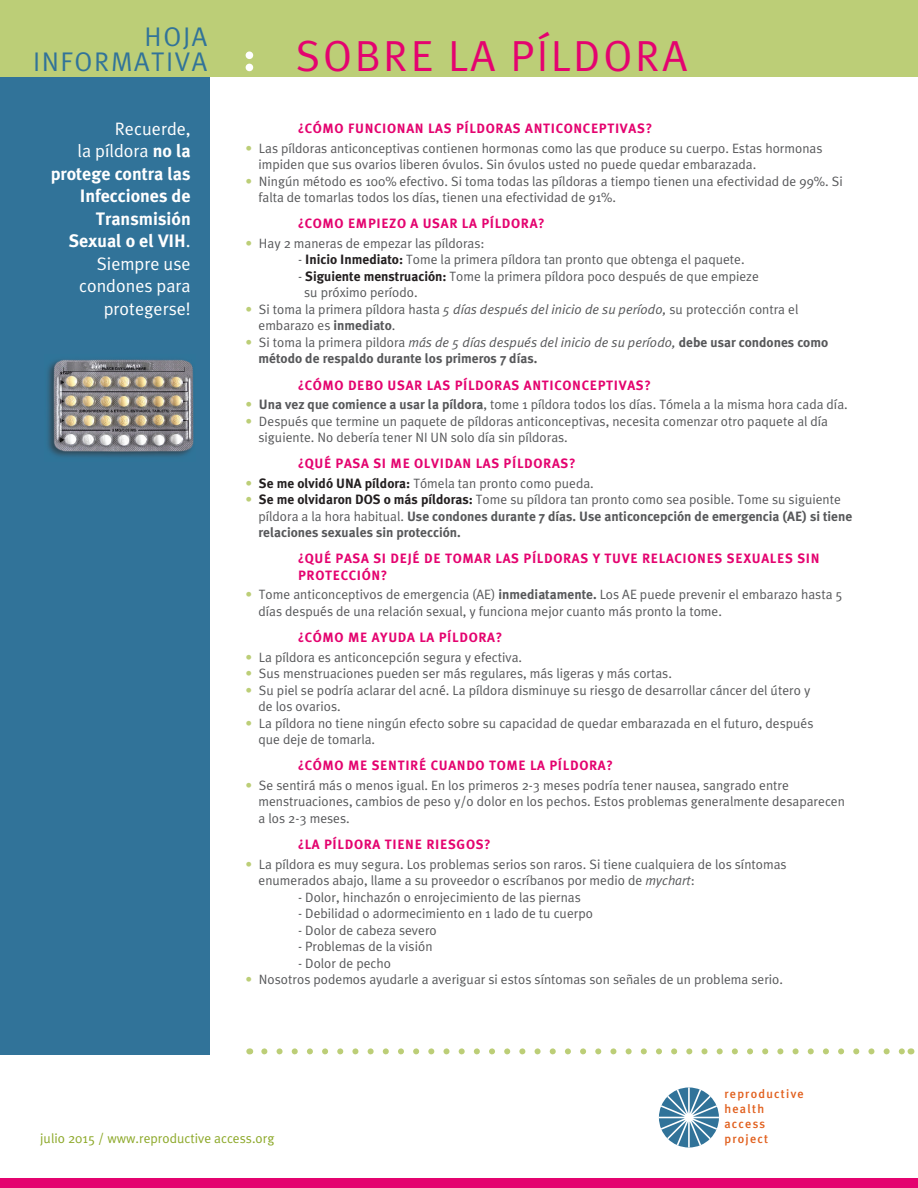
<style>
.page{position:relative;width:918px;height:1188px;background:#fff}
.page>*{position:absolute;margin:0;border:0;box-sizing:border-box;transform-origin:0 0}
.t1{font:43.5px "Meta Plus Normal";color:#e4036f}
.t2{font:27px "Meta Plus Normal";color:#317399}
.t3{font:18px/22.5px "Meta Plus Normal";color:#fff;text-align:right}
.t4{font:700 18px/22.5px "Meta Plus";color:#fff;text-align:right}
.t5{font:13.5px/16.5px "Meta Plus Normal";color:#57585a}
.t6{font:700 13.5px/16.5px "Meta Plus";letter-spacing:.05em;color:#e4036f}
.t7{font:700 13.5px/16.5px "Meta Plus";color:#57585a}
.t8{font:italic 13.5px "Meta Plus Normal";color:#57585a}
.t9{font:13.5px "Meta Plus Normal";color:#8ca828}
.t10{font:500 12.3px/15.1px "Meta Plus";letter-spacing:.1em;color:#e1601e}
.s1{font-family:"Meta Plus";font-weight:700}
.s2{font-family:"Meta Plus Normal";font-weight:400}
.s3{color:#bcce77}
.s4{font-family:"Meta Plus";font-weight:700;color:#231f20}
.s5{font-style:italic}
.s6{font-style:normal;color:#bcce77}
.s7{font-style:normal}
.s8{font-family:"Meta Plus";font-weight:700;font-style:normal}
</style>
<div class="page">
<div style="left:0;top:72px;width:210px;height:982px;background:#317399"></div>
<div style="left:0;top:0;width:918px;height:76px;background:#bcce77"></div>
<div style="left:0;top:1179px;width:918px;height:9px;background:#e4036f"></div>
<svg style="left:659px;top:1087px;width:60px;height:61px"></svg>
<svg style="left:264px;top:1048px;width:639px;height:6px"></svg>
<img style="left:47px;top:359px;width:147px;height:98px">
<div style="left:246px;top:51px;width:7px;height:8px;background:#fff;border-radius:50%"></div>
<div style="left:246px;top:64px;width:7px;height:7px;background:#fff;border-radius:50%"></div>
<h2 class="t2" style="left:145px;top:21px;width:64px">HOJA</h2>
<h2 class="t2" style="left:33px;top:47px;width:176px">INFORMATIVA</h2>
<h3 class="t3" style="left:78px;top:117px;width:115px">Recuerde,<br>la píldora <span class="s1">no la</span></h3>
<h3 class="t4" style="left:51px;top:162px;width:142px">protege contra las<br>Infecciones de<br>Transmisión<br>Sexual o el VIH<span class="s2">.</span></h3>
<h3 class="t3" style="left:79px;top:252px;width:113px">Siempre use condones para protegerse!</h3>
<h1 class="t1" style="left:296px;top:31px;width:393px">SOBRE LA PÍLDORA</h1>
<p class="t6" style="left:298px;top:120px;width:356px">¿CÓMO FUNCIONAN LAS PÍLDORAS ANTICONCEPTIVAS?</p>
<p class="t5" style="left:259px;top:139px;width:565px;text-indent:-13px"><span class="s3">•</span> Las píldoras anticonceptivas contienen hormonas como las que produce su cuerpo. Estas hormonas impiden que sus ovarios liberen óvulos. Sin óvulos usted no puede quedar embarazada.</p>
<p class="t5" style="left:259px;top:172px;width:586px;text-indent:-13px"><span class="s3">•</span> Ningún método es 100% efectivo. Si toma todas las píldoras a tiempo tienen una efectividad de 99%. Si falta de tomarlas todos los días, tienen una efectividad de 91%.</p>
<p class="t6" style="left:298px;top:215px;width:248px">¿COMO EMPIEZO A USAR LA PÍLDORA?</p>
<p class="t5" style="left:246px;top:235px;width:241px"><span class="s3">•</span> Hay 2 maneras de empezar las píldoras:</p>
<p class="t5" style="left:298px;top:251px;width:448px">- <span class="s4">Inicio Inmediato:</span> Tome la primera píldora tan pronto que obtenga el paquete.</p>
<p class="t5" style="left:304px;top:268px;width:456px;text-indent:-6px">- <span class="s4">Siguiente menstruación:</span> Tome la primera píldora poco después de que empieze su próximo período.</p>
<p class="t5" style="left:259px;top:301px;width:541px;text-indent:-13px"><span class="s3">•</span> Si toma la primera píldora hasta <span class="s5">5 días después del inicio de su período,</span> su protección contra el embarazo es <span class="s1">inmediato</span>.</p>
<p class="t8" style="left:246px;top:334px;width:584px"><span class="s6">•</span> <span class="s7">Si toma la primera pildora</span> más de 5 días después del inicio de su período, <span class="s8">debe usar condones como</span></p>
<p class="t7" style="left:259px;top:350px;width:280px">método de respaldo durante los primeros 7 días.</p>
<p class="t6" style="left:298px;top:377px;width:354px">¿CÓMO DEBO USAR LAS PÍLDORAS ANTICONCEPTIVAS?</p>
<p class="t5" style="left:246px;top:396px;width:604px"><span class="s3">•</span> <span class="s1">Una vez que comience a usar la píldora</span>, tome 1 píldora todos los días. Tómela a la misma hora cada día.</p>
<p class="t5" style="left:259px;top:412px;width:571px;text-indent:-13px"><span class="s3">•</span> Después que termine un paquete de píldoras anticonceptivas, necesita comenzar otro paquete al día siguiente. No debería tener NI UN solo día sin píldoras.</p>
<p class="t6" style="left:298px;top:455px;width:279px">¿QUÉ PASA SI ME OLVIDAN LAS PÍLDORAS?</p>
<p class="t5" style="left:246px;top:475px;width:350px"><span class="s3">•</span> <span class="s4">Se me olvidó UNA píldora:</span> Tómela tan pronto como pueda.</p>
<p class="t5" style="left:246px;top:491px;width:597px"><span class="s3">•</span> <span class="s4">Se me olvidaron DOS o más píldoras:</span> Tome su píldora tan pronto como sea posible. Tome su siguiente</p>
<p class="t7" style="left:259px;top:508px;width:595px"><span class="s2">píldora a la hora habitual.</span> Use condones durante 7 días. Use anticoncepción de emergencia (AE) si tiene relaciones sexuales sin protección.</p>
<p class="t6" style="left:298px;top:551px;width:523px">¿QUÉ PASA SI DEJÉ DE TOMAR LAS PÍLDORAS Y TUVE RELACIONES SEXUALES SIN<br>PROTECCIÓN?</p>
<p class="t5" style="left:259px;top:586px;width:586px;text-indent:-13px"><span class="s3">•</span> Tome anticonceptivos de emergencia (AE) <span class="s1">inmediatamente.</span> Los AE puede prevenir el embarazo hasta 5 días después de una relación sexual, y funciona mejor cuanto más pronto la tome.</p>
<p class="t6" style="left:298px;top:629px;width:206px">¿CÓMO ME AYUDA LA PÍLDORA?</p>
<p class="t5" style="left:246px;top:649px;width:278px"><span class="s3">•</span> La píldora es anticoncepción segura y efectiva.</p>
<p class="t5" style="left:246px;top:665px;width:428px"><span class="s3">•</span> Sus menstruaciones pueden ser más regulares, más ligeras y más cortas.</p>
<p class="t5" style="left:259px;top:682px;width:553px;text-indent:-13px"><span class="s3">•</span> Su piel se podría aclarar del acné. La píldora disminuye su riesgo de desarrollar cáncer del útero y de los ovarios.</p>
<p class="t5" style="left:259px;top:715px;width:556px;text-indent:-13px"><span class="s3">•</span> La píldora no tiene ningún efecto sobre su capacidad de quedar embarazada en el futuro, después que deje de tomarla.</p>
<p class="t6" style="left:298px;top:757px;width:316px">¿CÓMO ME SENTIRÉ CUANDO TOME LA PÍLDORA?</p>
<p class="t5" style="left:259px;top:777px;width:588px;text-indent:-13px"><span class="s3">•</span> Se sentirá más o menos igual. En los primeros 2-3 meses podría tener nausea, sangrado entre menstruaciones, cambios de peso y/o dolor en los pechos. Estos problemas generalmente desaparecen a los 2-3 meses.</p>
<p class="t6" style="left:298px;top:836px;width:194px">¿LA PÍLDORA TIENE RIESGOS?</p>
<p class="t5" style="left:259px;top:856px;width:530px;text-indent:-13px"><span class="s3">•</span> La píldora es muy segura. Los problemas serios son raros. Si tiene cualquiera de los síntomas enumerados abajo, llame a su proveedor o escríbanos por medio de <span class="s5">mychart</span>:</p>
<p class="t5" style="left:298px;top:889px;width:284px">- Dolor, hinchazón o enrojecimiento de las piernas</p>
<p class="t5" style="left:298px;top:905px;width:296px">- Debilidad o adormecimiento en 1 lado de tu cuerpo</p>
<p class="t5" style="left:298px;top:922px;width:140px">- Dolor de cabeza severo</p>
<p class="t5" style="left:298px;top:938px;width:136px">- Problemas de la visión</p>
<p class="t5" style="left:298px;top:955px;width:95px">- Dolor de pecho</p>
<p class="t5" style="left:246px;top:971px;width:539px"><span class="s3">•</span> Nosotros podemos ayudarle a averiguar si estos síntomas son señales de un problema serio.</p>
<p class="t10" style="left:724px;top:1086px;width:81px">reproductive health access</p>
<p class="t9" style="left:40px;top:1130px;width:236px">julio 2015 / www.reproductive access.org</p>
<p class="t10" style="left:724px;top:1131px;width:45px">project</p>
</div>
